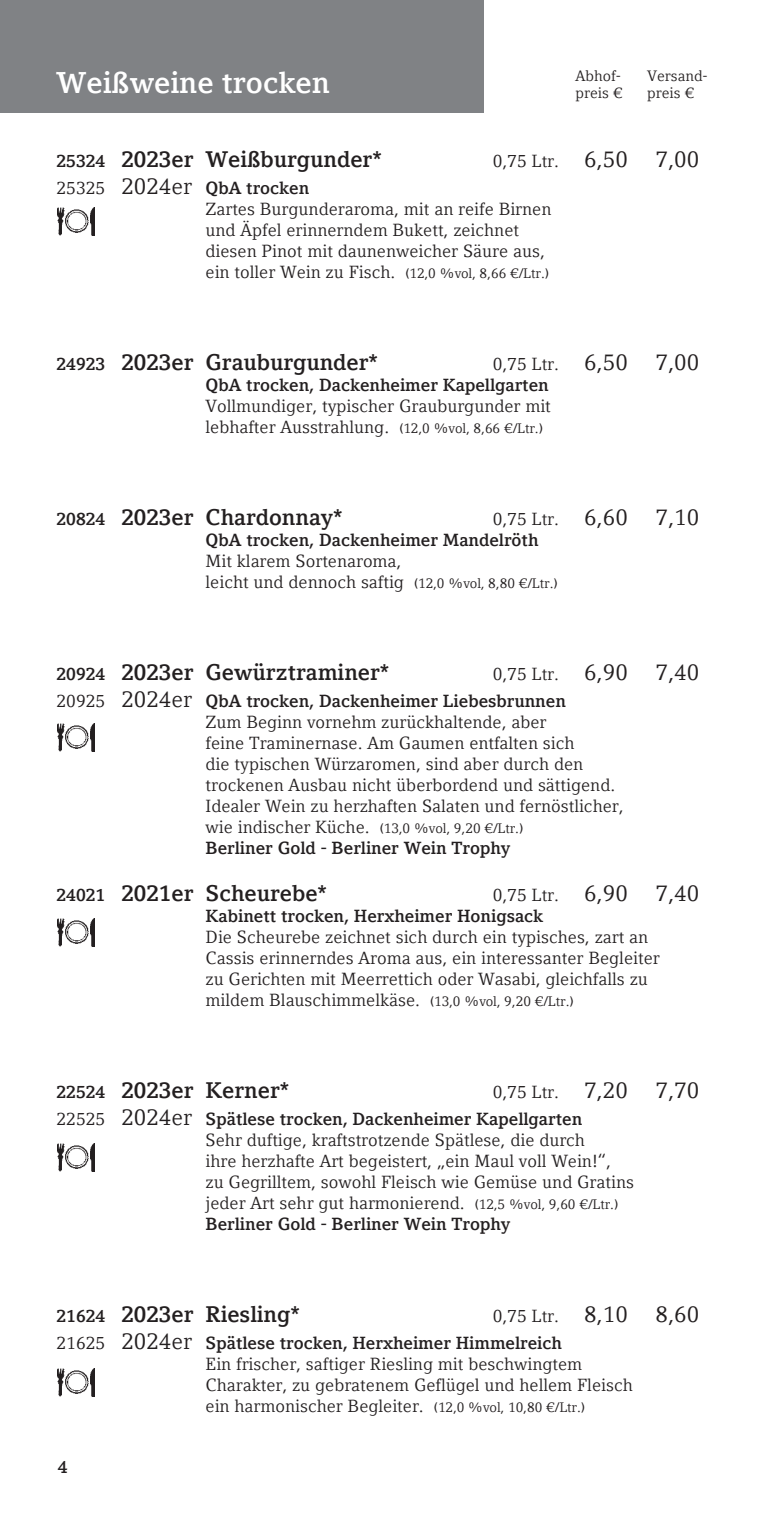
<style>
.page{position:relative;width:773px;height:1517px;background:#fff}
.page>*{position:absolute;margin:0;border:0;box-sizing:border-box;transform-origin:0 0}
.t1{font:700 30px "Compatil Letter LTW01";color:#fff}
.t2{font:700 22.5px "Compatil Letter LTW01";color:#231f20}
.t3{font:17.5px/21px "Compatil Letter LTW01";color:#231f20}
.t4{font:700 17.5px/21px "Compatil Letter LTW01";color:#231f20}
.t5{font:15px/16.2px "Compatil Letter LTW01";color:#231f20}
.t6{font:13.75px "Compatil Letter LTW01";letter-spacing:-.005em;color:#231f20}
.s1{font-size:17.5px}
.s2{font-size:22.5px}
.s3{font-weight:700}
.s4{font-size:13.75px}
.s5{font-weight:400}
.s6{font-weight:400;font-size:22.5px}
</style>
<div class="page">
<div style="left:0;top:0;width:483px;height:112px;background:#808285"></div>
<img style="left:58px;top:207px;width:36px;height:28px">
<img style="left:58px;top:723px;width:36px;height:29px">
<img style="left:58px;top:918px;width:36px;height:28px">
<img style="left:58px;top:1143px;width:36px;height:28px">
<img style="left:58px;top:1368px;width:36px;height:28px">
<h1 class="t1" style="left:56px;top:65px;width:275px">Weißweine trocken</h1>
<p class="t5" style="left:647px;top:68px;width:62px">Versand&shy;preis €</p>
<p class="t5" style="left:575px;top:68px;width:49px">Abhof&shy;preis €</p>
<p class="t2" style="left:56px;top:146px;width:326px"><span class="s1">25324</span> 2023er Weißburgunder*</p>
<p class="t3" style="left:492px;top:150px;width:208px">0,75 Ltr. <span class="s2">6,50 7,00</span></p>
<p class="t3" style="left:205px;top:177px;width:347px;text-indent:-149px">25325 <span class="s2">2024er</span> <span class="s3">QbA trocken<br></span>Zartes Burgunderaroma, mit an reife Birnen und Äpfel erinnerndem Bukett, zeichnet diesen Pinot mit daunenweicher Säure aus, ein toller Wein zu Fisch. <span class="s4">(12,0 %vol, 8,66 €/Ltr.)</span></p>
<p class="t2" style="left:57px;top:349px;width:323px"><span class="s1">24923</span> 2023er Grauburgunder*</p>
<p class="t4" style="left:205px;top:353px;width:495px;text-indent:287px"><span class="s5">0,75 Ltr.</span> <span class="s6">6,50 7,00<br></span>QbA trocken, Dackenheimer Kapellgarten</p>
<p class="t3" style="left:205px;top:395px;width:347px">Vollmundiger, typischer Grauburgunder mit lebhafter Ausstrahlung. <span class="s4">(12,0 %vol, 8,66 €/Ltr.)</span></p>
<p class="t2" style="left:56px;top:504px;width:287px"><span class="s1">20824</span> 2023er Chardonnay*</p>
<p class="t4" style="left:205px;top:508px;width:495px;text-indent:287px"><span class="s5">0,75 Ltr.</span> <span class="s6">6,60 7,10<br></span>QbA trocken, Dackenheimer Mandelröth</p>
<p class="t3" style="left:205px;top:550px;width:354px">Mit klarem Sortenaroma,<br>leicht und dennoch saftig <span class="s4">(12,0 %vol, 8,80 €/Ltr.)</span></p>
<p class="t2" style="left:56px;top:659px;width:334px"><span class="s1">20924</span> 2023er Gewürztraminer*</p>
<p class="t4" style="left:56px;top:660px;width:644px;line-height:27px;text-indent:436px"><span class="s5">0,75 Ltr.</span> <span class="s6">6,90 7,40<br></span><span class="s5">20925</span> <span class="s6">2024er</span> QbA trocken, Dackenheimer Liebesbrunnen</p>
<p class="t3" style="left:205px;top:711px;width:419px">Zum Beginn vornehm zurückhaltende, aber<br>feine Traminernase. Am Gaumen entfalten sich<br>die typischen Würzaromen, sind aber durch den trockenen Ausbau nicht überbordend und sättigend.<br>Idealer Wein zu herzhaften Salaten und fernöstlicher,</p>
<p class="t6" style="left:205px;top:820px;width:319px"><span class="s1">wie indischer Küche.</span> (13,0 %vol, 9,20 €/Ltr.)</p>
<p class="t4" style="left:205px;top:837px;width:306px">Berliner Gold - Berliner Wein Trophy</p>
<p class="t2" style="left:56px;top:880px;width:272px"><span class="s1">24021</span> 2021er Scheurebe*</p>
<p class="t4" style="left:205px;top:884px;width:495px;text-indent:287px"><span class="s5">0,75 Ltr.</span> <span class="s6">6,90 7,40<br></span>Kabinett trocken, Herxheimer Honigsack</p>
<p class="t3" style="left:205px;top:926px;width:455px">Die Scheurebe zeichnet sich durch ein typisches, zart an Cassis erinnerndes Aroma aus, ein interessanter Begleiter zu Gerichten mit Meerrettich oder Wasabi, gleichfalls zu mildem Blauschimmelkäse. <span class="s4">(13,0 %vol, 9,20 €/Ltr.)</span></p>
<p class="t2" style="left:56px;top:1077px;width:234px"><span class="s1">22524</span> 2023er Kerner*</p>
<p class="t4" style="left:56px;top:1078px;width:644px;line-height:27px;text-indent:436px"><span class="s5">0,75 Ltr.</span> <span class="s6">7,20 7,70<br></span><span class="s5">22525</span> <span class="s6">2024er</span> Spätlese trocken, Dackenheimer Kapellgarten</p>
<p class="t3" style="left:205px;top:1129px;width:430px">Sehr duftige, kraftstrotzende Spätlese, die durch<br>ihre herzhafte Art begeistert, „ein Maul voll Wein!“,<br>zu Gegrilltem, sowohl Fleisch wie Gemüse und Gratins jeder Art sehr gut harmonierend. <span class="s4">(12,5 %vol, 9,60 €/Ltr.)<br></span><span class="s3">Berliner Gold - Berliner Wein Trophy</span></p>
<p class="t2" style="left:56px;top:1301px;width:245px"><span class="s1">21624</span> 2023er Riesling*</p>
<p class="t4" style="left:56px;top:1302px;width:644px;line-height:27px;text-indent:436px"><span class="s5">0,75 Ltr.</span> <span class="s6">8,10 8,60<br></span><span class="s5">21625</span> <span class="s6">2024er</span> Spätlese trocken, Herxheimer Himmelreich</p>
<p class="t3" style="left:205px;top:1353px;width:428px">Ein frischer, saftiger Riesling mit beschwingtem<br>Charakter, zu gebratenem Geflügel und hellem Fleisch ein harmonischer Begleiter. <span class="s4">(12,0 %vol, 10,80 €/Ltr.)</span></p>
<p class="t4" style="left:58px;top:1456px;width:11px">4</p>
</div>
